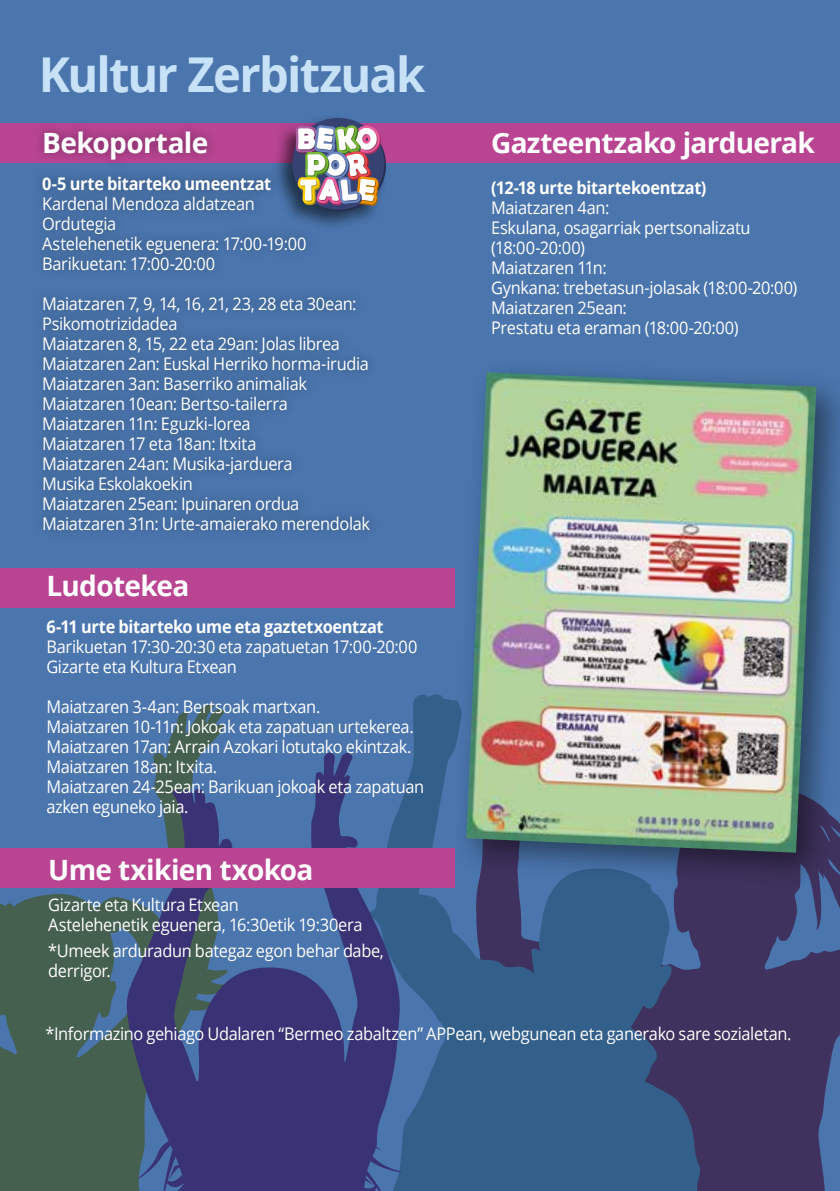
<style>
.page{position:relative;width:840px;height:1191px;background:#fff}
.page>*{position:absolute;margin:0;border:0;box-sizing:border-box;transform-origin:0 0}
.t1{font:700 48px "Open Sans";letter-spacing:-.04em;color:#c7e1f7}
.t2{font:700 28px "Open Sans";letter-spacing:-.025em;color:#fff}
.t3{font:17.4px/20px "Open Sans";letter-spacing:-.02em;color:#fff;scale:.94 1}
.t4{font:700 17.4px "Open Sans";letter-spacing:-.02em;color:#fff;scale:.94 1}
</style>
<div class="page">
<div style="left:0;top:0;width:839px;height:1191px;background:#4a75ad"></div>
<div style="left:0;top:568px;width:454px;height:39px;background:#b84492"></div>
<div style="left:0;top:123px;width:839px;height:40px;background:#b84492"></div>
<svg style="left:735px;top:888px;width:104px;height:303px;fill:#3f325e"></svg>
<svg style="left:402px;top:694px;width:333px;height:497px;background:#375784"></svg>
<svg style="left:0;top:704px;width:225px;height:487px;fill:#466050"></svg>
<svg style="left:127px;top:752px;width:275px;height:439px;fill:#393274"></svg>
<div style="left:32px;top:121px;width:347px;height:419px;background:#000;opacity:.35"></div>
<div style="left:272px;top:114px;width:117px;height:117px;background:#000;opacity:.55"></div>
<div style="left:292px;top:118px;width:92px;height:92px;background:#364372;border-radius:50%"></div>
<img style="left:295px;top:125px;width:85px;height:81px">
<div style="left:0;top:848px;width:454px;height:40px;background:#b84492"></div>
<div style="left:452px;top:358px;width:387px;height:530px;background:#000;opacity:.45"></div>
<img style="left:466px;top:372px;width:349px;height:480px">
<h1 class="t1" style="left:39px;top:41px;width:388px">Kultur Zerbitzuak</h1>
<h2 class="t2" style="left:42px;top:123px;width:168px">Bekoportale</h2>
<p class="t4" style="left:42px;top:171px;width:245px">0-5 urte bitarteko umeentzat</p>
<p class="t3" style="left:42px;top:193px;width:283px">Kardenal Mendoza aldatzean<br>Ordutegia<br>Astelehenetik eguenera: 17:00-19:00<br>Barikuetan: 17:00-20:00</p>
<p class="t3" style="left:42px;top:293px;width:350px">Maiatzaren 7, 9, 14, 16, 21, 23, 28 eta 30ean:<br>Psikomotrizidadea<br>Maiatzaren 8, 15, 22 eta 29an: Jolas librea Maiatzaren 2an: Euskal Herriko horma-irudia Maiatzaren 3an: Baserriko animaliak Maiatzaren 10ean: Bertso-tailerra Maiatzaren 11n: Eguzki-lorea<br>Maiatzaren 17 eta 18an: Itxita<br>Maiatzaren 24an: Musika-jarduera<br>Musika Eskolakoekin<br>Maiatzaren 25ean: Ipuinaren ordua Maiatzaren 31n: Urte-amaierako merendolak</p>
<h2 class="t2" style="left:46px;top:566px;width:144px">Ludotekea</h2>
<p class="t4" style="left:46px;top:614px;width:360px">6-11 urte bitarteko ume eta gaztetxoentzat</p>
<p class="t3" style="left:46px;top:636px;width:396px">Barikuetan 17:30-20:30 eta zapatuetan 17:00-20:00<br>Gizarte eta Kultura Etxean</p>
<p class="t3" style="left:46px;top:696px;width:403px">Maiatzaren 3-4an: Bertsoak martxan.<br>Maiatzaren 10-11n: Jokoak eta zapatuan urtekerea.<br>Maiatzaren 17an: Arrain Azokari lotutako ekintzak.<br>Maiatzaren 18an: Itxita.<br>Maiatzaren 24-25ean: Barikuan jokoak eta zapatuan azken eguneko jaia.</p>
<h2 class="t2" style="left:48px;top:850px;width:266px">Ume txikien txokoa</h2>
<p class="t3" style="left:48px;top:894px;width:336px">Gizarte eta Kultura Etxean<br>Astelehenetik eguenera, 16:30etik 19:30era</p>
<p class="t3" style="left:48px;top:940px;width:358px">*Umeek arduradun bategaz egon behar dabe, derrigor.</p>
<h2 class="t2" style="left:491px;top:123px;width:325px">Gazteentzako jarduerak</h2>
<p class="t4" style="left:491px;top:175px;width:230px">(12-18 urte bitartekoentzat)</p>
<p class="t3" style="left:491px;top:197px;width:327px">Maiatzaren 4an:<br>Eskulana, osagarriak pertsonalizatu (18:00-20:00)<br>Maiatzaren 11n:<br>Gynkana: trebetasun-jolasak (18:00-20:00)<br>Maiatzaren 25ean:<br>Prestatu eta eraman (18:00-20:00)</p>
<p class="t3" style="left:45px;top:1023px;width:795px">*Informazino gehiago Udalaren “Bermeo zabaltzen” APPean, webgunean eta ganerako sare sozialetan.</p>
</div>
